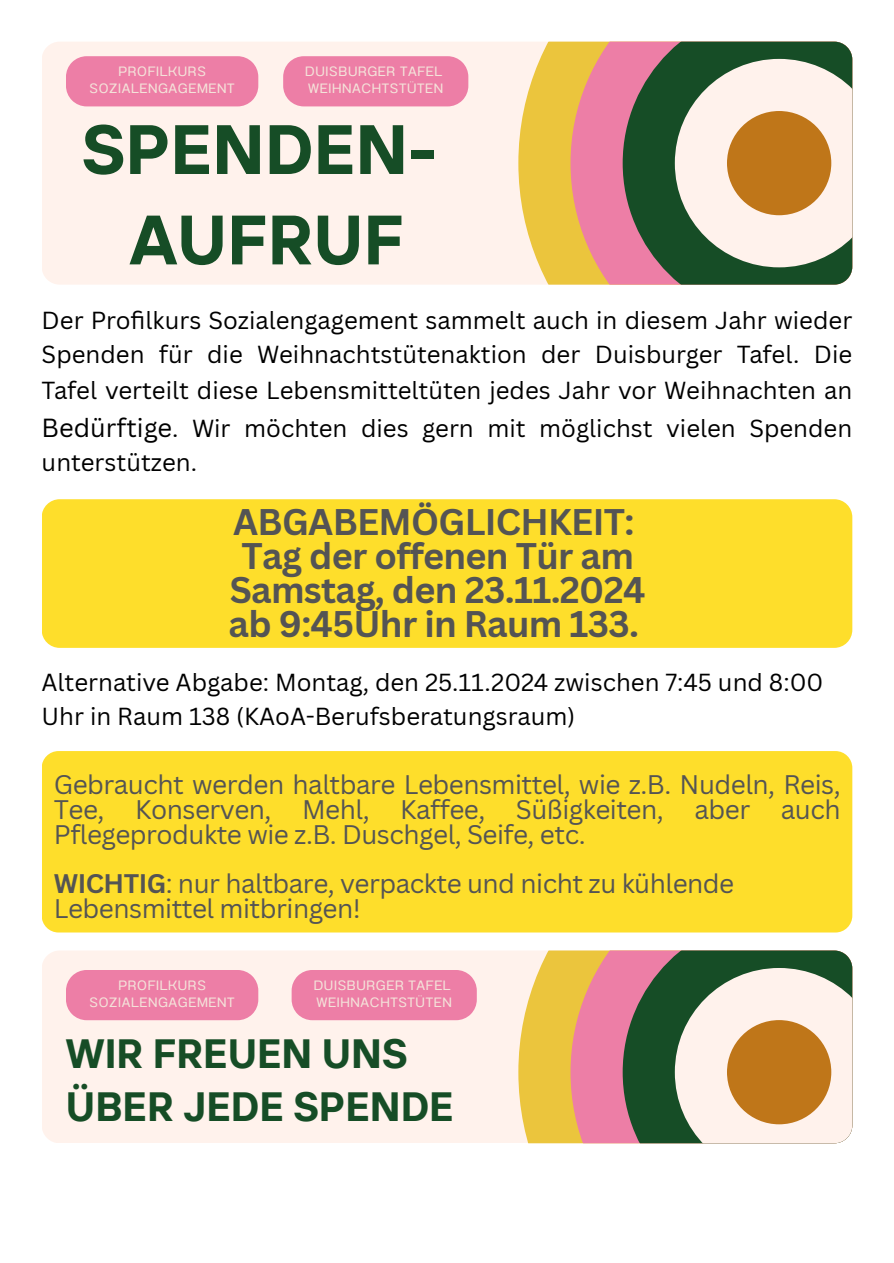
<style>
.page{position:relative;width:894px;height:1263px;background:#fff}
.page>*{position:absolute;margin:0;border:0;box-sizing:border-box;transform-origin:0 0}
.t1{font:700 69.6px "TT Interphases";color:#164d26}
.t2{font:700 40.8px/52.9px "TT Interphases";color:#164d26}
.t3{font:700 36.15px/34px "Canva Sans";letter-spacing:-.02em;color:#545454;text-align:center}
.t4{font:26.1px/24.8px "Canva Sans";letter-spacing:-.02em;color:#545454;text-align:justify}
.t5{font:24px/36px "Canva Sans";color:#000;text-align:justify}
.t6{font:13.5px/17.4px "Anantason";letter-spacing:.05em;color:#f4e2d9;text-align:center}
.s1{font-size:25.5px}
.s2{font-weight:700}
</style>
<div class="page">
<div style="left:42px;top:42px;width:810px;height:243px;background:#fff2ec;border-radius:18px"></div>
<svg style="left:518px;top:42px;width:52px;height:243px;fill:#ebc53d"></svg>
<svg style="left:570px;top:42px;width:52px;height:243px;background:#ec8f8b"></svg>
<svg style="left:622px;top:42px;width:230px;height:243px;background:#495945"></svg>
<svg style="left:674px;top:59px;width:178px;height:208px"></svg>
<div style="left:726px;top:111px;width:105px;height:104px;background:#bf7619;border-radius:50%"></div>
<div style="left:66px;top:56px;width:192px;height:50px;background:#ed7ea6"></div>
<div style="left:283px;top:56px;width:185px;height:50px;background:#ed7ea6"></div>
<div style="left:42px;top:500px;width:810px;height:148px;background:#fede2b;border-radius:18px"></div>
<div style="left:42px;top:752px;width:810px;height:180px;background:#fede2b;border-radius:17px"></div>
<div style="left:42px;top:951px;width:476px;height:192px;background:#fff2ec"></div>
<svg style="left:518px;top:951px;width:52px;height:192px;background:#eecc58"></svg>
<svg style="left:570px;top:951px;width:52px;height:192px;background:#ec8c91"></svg>
<svg style="left:622px;top:951px;width:230px;height:192px;background:#a1a798"></svg>
<div style="left:726px;top:1020px;width:105px;height:104px;background:#bf7619;border-radius:50%"></div>
<div style="left:66px;top:970px;width:192px;height:50px;background:#ed7ea6"></div>
<div style="left:291px;top:970px;width:185px;height:50px;background:#ed7ea6"></div>
<p class="t6" style="left:90px;top:63px;width:146px">PROFILKURS<br>SOZIALENGAGEMENT</p>
<p class="t6" style="left:305px;top:63px;width:138px">DUISBURGER TAFEL</p>
<p class="t6" style="left:308px;top:80px;width:137px">WEIHNACHTSTÜTEN</p>
<p class="t1" style="left:82px;top:104px;width:356px">SPENDEN-</p>
<p class="t1" style="left:130px;top:195px;width:275px">AUFRUF</p>
<p class="t5" style="left:42px;top:301px;width:811px">Der Profi lkurs Sozialengagement sammelt auch in diesem Jahr wieder Spenden für die Weihnachtstütenaktion der Duisburger Tafel. Die Tafel verteilt diese Lebensmitteltüten jedes Jahr vor Weihnachten an <span class="s1">Bedürftige</span>. Wir möchten dies gern mit möglichst vielen Spenden</p>
<p class="t5" style="left:42px;top:444px;width:157px">unterstützen.</p>
<p class="t3" style="left:233px;top:504px;width:402px">ABGABEMÖGLICHKEIT:</p>
<p class="t3" style="left:230px;top:538px;width:417px">Tag der offenen Tür am<br>Samstag, den 23.11.2024</p>
<p class="t3" style="left:228px;top:606px;width:412px">ab 9:45Uhr in Raum 133.</p>
<p class="t5" style="left:42px;top:665px;width:783px;line-height:33.8px">Alternative Abgabe: Montag, den 25.11.2024 zwischen 7:45 und 8:00<br>Uhr in Raum 138 (KAoA-Berufsberatungsraum)</p>
<p class="t4" style="left:54px;top:772px;width:788px">Gebraucht werden haltbare Lebensmittel, wie z.B. Nudeln, Reis, Tee, Konserven, Mehl, Kaffee, Süßigkeiten, aber auch Pflegeprodukte wie z.B. Duschgel, Seife, etc.</p>
<p class="t4" style="left:54px;top:871px;width:681px"><span class="s2">WICHTIG</span>: nur haltbare, verpackte und nicht zu kühlende<br>Lebensmittel mitbringen!</p>
<p class="t6" style="left:90px;top:976px;width:146px">PROFILKURS<br>SOZIALENGAGEMENT</p>
<p class="t6" style="left:313px;top:976px;width:138px">DUISBURGER TAFEL</p>
<p class="t6" style="left:316px;top:994px;width:137px">WEIHNACHTSTÜTEN</p>
<p class="t2" style="left:66px;top:1027px;width:389px">WIR FREUEN UNS<br>ÜBER JEDE SPENDE</p>
</div>
